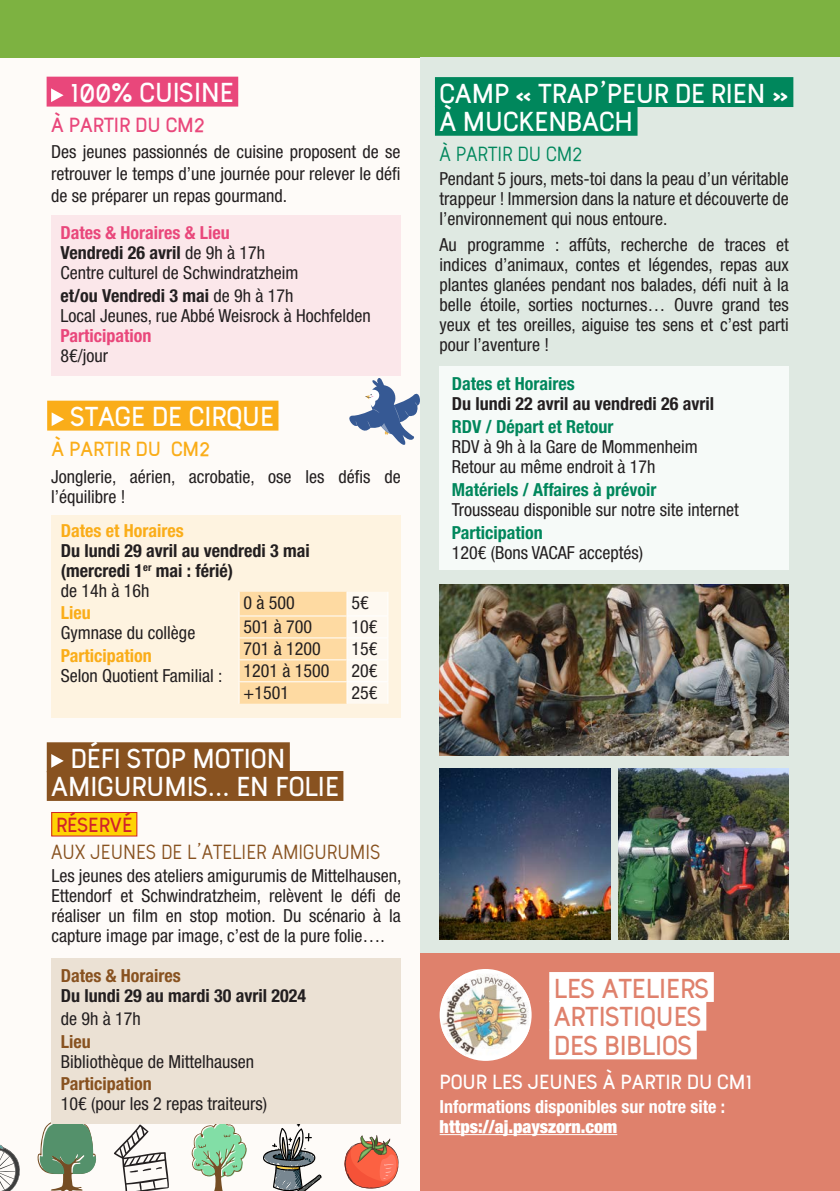
<style>
.page{position:relative;width:840px;height:1191px;background:#fff}
.page>*{position:absolute;margin:0;border:0;box-sizing:border-box;transform-origin:0 0}
.t1{font:700 26.8px/28.6px "Arvin";color:#fff}
.t2{font:700 26.8px/28.6px "Arvin";color:#df816c}
.t3{font:20px "Arvin";color:#885220}
.t4{font:700 20px "Arvin";color:#fff}
.t5{font:700 20px "Arvin";color:#e9477b}
.t6{font:20px "Arvin";color:#00875c}
.t7{font:700 20px "Arvin";color:#faad19}
.t8{font:700 20px "Arvin";color:#d1232a}
.t9{font:condensed 18px/20px "Helvetica Neue LT Std";color:#231f20;text-align:justify}
.t10{font:700 condensed 18px/20px "Helvetica Neue LT Std";color:#231f20}
.t11{font:700 condensed 18px "Helvetica Neue LT Std";color:#00875c}
.t12{font:700 condensed 18px "Helvetica Neue LT Std";color:#fff}
.t13{font:700 condensed 18px "Helvetica Neue LT Std";color:#faad19}
.t14{font:700 condensed 18px "Helvetica Neue LT Std";color:#885220}
.t15{font:900 condensed 18px "Helvetica Neue LT Std";color:#fff}
.t16{font:700 condensed 18px "Helvetica Neue LT Std";color:#e9477b}
.s1{font-weight:700;color:#e9477b}
.s2{font-weight:700}
.s3{font-weight:400}
</style>
<div class="page">
<div style="left:0;top:0;width:839px;height:1191px;background:#fefbf8"></div>
<div style="left:0;top:0;width:839px;height:57px;background:#7db241"></div>
<div style="left:420px;top:57px;width:419px;height:915px;background:#dfe9e2"></div>
<div style="left:420px;top:954px;width:419px;height:237px;background:#df816c"></div>
<svg style="left:191px;top:1123px;width:55px;height:68px"></svg>
<svg style="left:114px;top:1124px;width:55px;height:67px"></svg>
<svg style="left:38px;top:1122px;width:58px;height:69px"></svg>
<svg style="left:263px;top:1123px;width:58px;height:68px"></svg>
<svg style="left:344px;top:1135px;width:55px;height:54px"></svg>
<svg style="left:0;top:1144px;width:20px;height:47px"></svg>
<svg style="left:349px;top:378px;width:71px;height:67px"></svg>
<div style="left:47px;top:77px;width:191px;height:30px;background:#e9477b"></div>
<svg style="left:51px;top:88px;width:13px;height:14px"></svg>
<div style="left:51px;top:215px;width:349px;height:161px;background:#fbe7ea"></div>
<div style="left:434px;top:77px;width:358px;height:30px;background:#00875c"></div>
<div style="left:434px;top:106px;width:203px;height:30px;background:#00875c"></div>
<div style="left:439px;top:366px;width:349px;height:204px;background:#f6faf8"></div>
<div style="left:47px;top:742px;width:243px;height:30px;background:#885220"></div>
<div style="left:47px;top:771px;width:296px;height:30px;background:#885220"></div>
<svg style="left:51px;top:754px;width:13px;height:13px"></svg>
<div style="left:52px;top:812px;width:85px;height:24px;background:#fed304"></div>
<div style="left:51px;top:812px;width:86px;height:24px;border:1px solid #d1232a"></div>
<div style="left:51px;top:958px;width:349px;height:165px;background:#ebe1d4"></div>
<div style="left:47px;top:401px;width:231px;height:29px;background:#faad19"></div>
<svg style="left:52px;top:412px;width:12px;height:14px"></svg>
<div style="left:51px;top:515px;width:349px;height:202px;background:#fef3e0"></div>
<svg style="left:238px;top:592px;width:150px;height:111px;background:#fee3bb"></svg>
<div style="left:549px;top:972px;width:164px;height:30px;background:#fff"></div>
<div style="left:549px;top:1000px;width:157px;height:30px;background:#fff"></div>
<div style="left:549px;top:1029px;width:147px;height:30px;background:#fff"></div>
<hr style="left:439px;top:1134px;width:178px;height:1px;background:#fff">
<div style="left:439px;top:969px;width:92px;height:92px;background:#fff;border-radius:50%"></div>
<img style="left:441px;top:973px;width:88px;height:83px">
<img style="left:439px;top:584px;width:349px;height:171px">
<img style="left:618px;top:768px;width:170px;height:171px">
<img style="left:439px;top:768px;width:171px;height:171px">
<h1 class="t1" style="left:70px;top:78px;width:165px">100% CUISINE</h1>
<p class="t5" style="left:51px;top:112px;width:155px">À PARTIR DU CM2</p>
<p class="t9" style="left:51px;top:141px;width:350px;line-height:21.6px">Des jeunes passionnés de cuisine proposent de se retrouver le temps d’une journée pour relever le défi de se préparer un repas gourmand.</p>
<p class="t9" style="left:61px;top:222px;width:239px;text-align:left"><span class="s1">Dates &amp; Horaires &amp; Lieu<br></span><span class="s2">Vendredi 26 avril</span> de 9h à 17h<br>Centre culturel de Schwindratzheim</p>
<p class="t9" style="left:61px;top:285px;width:311px"><span class="s2">et/ou Vendredi 3 mai</span> de 9h à 17h<br>Local Jeunes, rue Abbé Weisrock à Hochfelden</p>
<p class="t16" style="left:61px;top:324px;width:92px">Participation</p>
<p class="t9" style="left:61px;top:345px;width:49px">8€/jour</p>
<h1 class="t1" style="left:71px;top:402px;width:204px">STAGE DE CIRQUE</h1>
<p class="t7" style="left:52px;top:436px;width:160px">À PARTIR DU CM2</p>
<p class="t9" style="left:51px;top:466px;width:351px">Jonglerie, aérien, acrobatie, ose les défis de l’équilibre !</p>
<p class="t13" style="left:61px;top:519px;width:124px">Dates et Horaires</p>
<p class="t10" style="left:61px;top:540px;width:250px">Du lundi 29 avril au vendredi 3 mai (mercredi 1<sup>er</sup> mai : férié)<br><span class="s3">de 14h à 16h</span></p>
<p class="t13" style="left:61px;top:602px;width:31px">Lieu</p>
<p class="t9" style="left:61px;top:623px;width:136px">Gymnase du collège</p>
<p class="t13" style="left:61px;top:645px;width:92px">Participation</p>
<p class="t9" style="left:61px;top:666px;width:163px">Selon Quotient Familial :</p>
<p class="t9" style="left:243px;top:592px;width:53px">0 à 500</p>
<p class="t9" style="left:351px;top:592px;width:19px">5€</p>
<p class="t9" style="left:243px;top:617px;width:70px">501 à 700</p>
<p class="t9" style="left:351px;top:617px;width:27px">10€</p>
<p class="t9" style="left:243px;top:639px;width:79px">701 à 1200</p>
<p class="t9" style="left:243px;top:638px;width:135px;line-height:22px;text-indent:108px">15€ 1201 à 1500 20€ +1501</p>
<p class="t9" style="left:351px;top:682px;width:27px">25€</p>
<h1 class="t1" style="left:51px;top:743px;width:289px;text-indent:19px">DÉFI STOP MOTION<br>AMIGURUMIS... EN FOLIE</h1>
<p class="t8" style="left:56px;top:811px;width:78px">RÉSERVÉ</p>
<p class="t3" style="left:51px;top:839px;width:330px">AUX JEUNES DE L’ATELIER AMIGURUMIS</p>
<p class="t9" style="left:51px;top:865px;width:351px">Les jeunes des ateliers amigurumis de Mittelhausen, Ettendorf et Schwindratzheim, relèvent le défi de réaliser un film en stop motion. Du scénario à la capture image par image, c’est de la pure folie….</p>
<p class="t14" style="left:61px;top:964px;width:121px">Dates &amp; Horaires</p>
<p class="t10" style="left:61px;top:985px;width:246px">Du lundi 29 au mardi 30 avril 2024</p>
<p class="t9" style="left:61px;top:1008px;width:81px">de 9h à 17h</p>
<p class="t14" style="left:61px;top:1030px;width:31px">Lieu</p>
<p class="t9" style="left:61px;top:1051px;width:194px">Bibliothèque de Mittelhausen</p>
<p class="t14" style="left:61px;top:1073px;width:92px">Participation</p>
<p class="t9" style="left:61px;top:1094px;width:208px">10€ (pour les 2 repas traiteurs)</p>
<h1 class="t1" style="left:439px;top:78px;width:351px">CAMP « TRAP’PEUR DE RIEN »<br>À MUCKENBACH</h1>
<p class="t6" style="left:439px;top:142px;width:144px">À PARTIR DU CM2</p>
<p class="t9" style="left:439px;top:169px;width:350px">Pendant 5 jours, mets-toi dans la peau d’un véritable trappeur ! Immersion dans la nature et découverte de l’environnement qui nous entoure.</p>
<p class="t9" style="left:439px;top:234px;width:350px">Au programme : affûts, recherche de traces et indices d’animaux, contes et légendes, repas aux plantes glanées pendant nos balades, défi nuit à la belle étoile, sorties nocturnes… Ouvre grand tes yeux et tes oreilles, aiguise tes sens et c’est parti pour l’aventure !</p>
<p class="t11" style="left:451px;top:373px;width:124px">Dates et Horaires</p>
<p class="t10" style="left:451px;top:393px;width:263px">Du lundi 22 avril au vendredi 26 avril</p>
<p class="t11" style="left:451px;top:415px;width:163px">RDV / Départ et Retour</p>
<p class="t9" style="left:451px;top:436px;width:247px">RDV à 9h à la Gare de Mommenheim<br>Retour au même endroit à 17h</p>
<p class="t11" style="left:451px;top:478px;width:206px">Matériels / Affaires à prévoir</p>
<p class="t9" style="left:451px;top:499px;width:288px">Trousseau disponible sur notre site internet</p>
<p class="t11" style="left:451px;top:521px;width:92px">Participation</p>
<p class="t9" style="left:451px;top:542px;width:193px">120€ (Bons VACAF acceptés)</p>
<h1 class="t2" style="left:553px;top:973px;width:157px">LES ATELIERS<br>ARTISTIQUES<br>DES BIBLIOS</h1>
<p class="t4" style="left:439px;top:1069px;width:314px">POUR LES JEUNES À PARTIR DU CM1</p>
<p class="t12" style="left:439px;top:1095px;width:287px">Informations disponibles sur notre site :</p>
<p class="t15" style="left:439px;top:1115px;width:179px">https://aj.payszorn.com</p>
</div>
